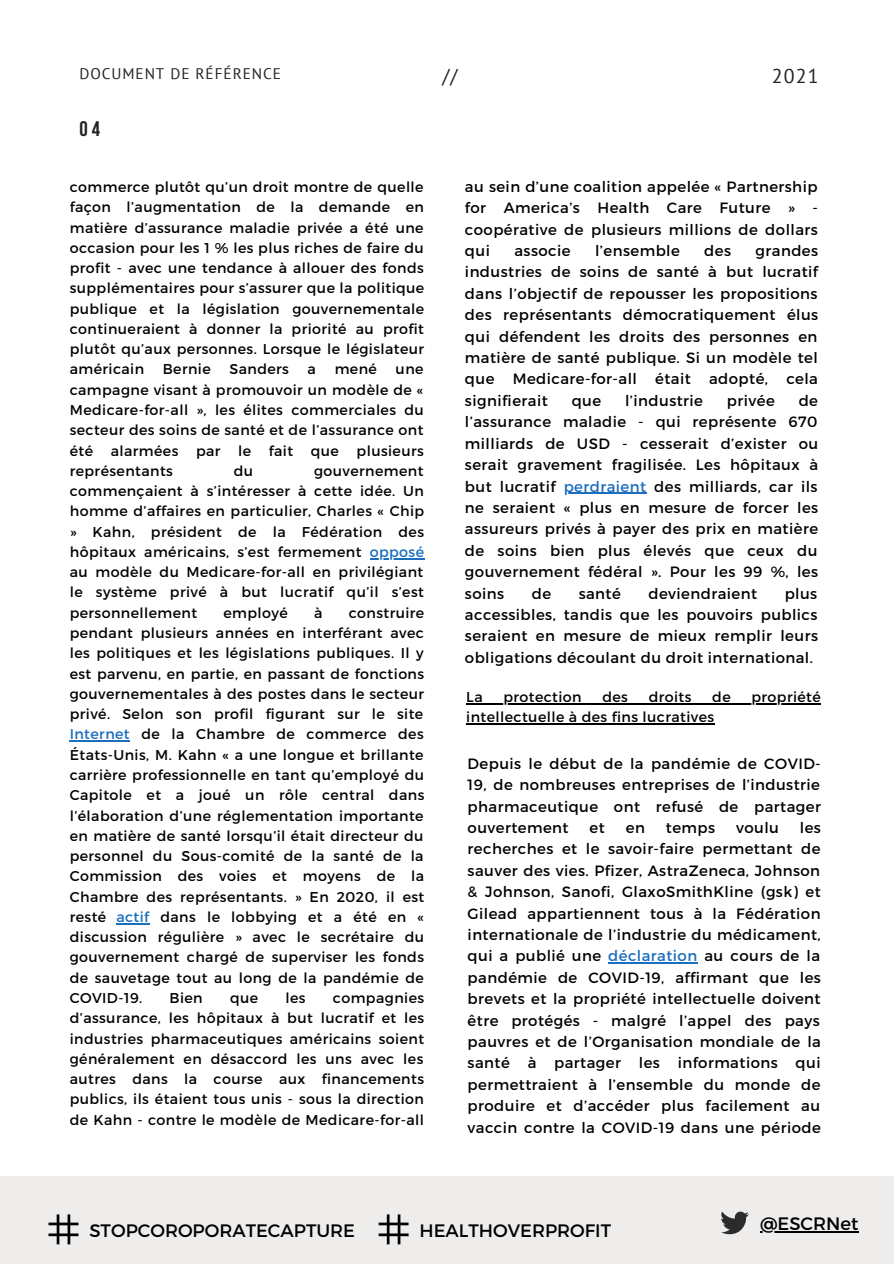
<style>
.page{position:relative;width:894px;height:1264px;background:#fff}
.page>*{position:absolute;margin:0;border:0;box-sizing:border-box;transform-origin:0 0}
.t1{font:700 21px "Bebas Neue";color:#222}
.t2{font:19.8px "PT Sans";color:#222}
.t3{font:18px "Montserrat";color:#000}
.t4{font:15.3px "PT Sans";letter-spacing:.06em;color:#222}
.t5{font:14.85px/21.5px "Montserrat";letter-spacing:.03em;color:#000;text-align:justify}
.t6{font:14.25px/20.2px "Montserrat";letter-spacing:.03em;color:#000;text-align:justify}
.s1{color:#1a6dbf}
</style>
<div class="page">
<div style="left:0;top:1176px;width:893px;height:87px;background:#efedeb"></div>
<svg style="left:721px;top:1211px;width:27px;height:23px"></svg>
<hr style="left:759px;top:1231px;width:99px;height:1px;background:#000">
<hr style="left:563px;top:492px;width:83px;height:2px;background:#1a6dbf">
<hr style="left:369px;top:558px;width:55px;height:1px;background:#1a6dbf">
<hr style="left:70px;top:740px;width:60px;height:1px;background:#1a6dbf">
<hr style="left:116px;top:923px;width:33px;height:1px;background:#1a6dbf">
<hr style="left:466px;top:703px;width:355px;height:1px;background:#000">
<hr style="left:466px;top:723px;width:85px;height:1px;background:#000">
<hr style="left:551px;top:723px;width:163px;height:1px;background:#000">
<hr style="left:608px;top:962px;width:89px;height:1px;background:#1a6dbf">
<hr style="left:386px;top:1214px;width:3px;height:30px;background:#000">
<hr style="left:397px;top:1214px;width:3px;height:30px;background:#000">
<hr style="left:378px;top:1222px;width:30px;height:3px;background:#000">
<hr style="left:378px;top:1233px;width:30px;height:3px;background:#000">
<hr style="left:57px;top:1214px;width:2px;height:30px;background:#000">
<hr style="left:68px;top:1214px;width:2px;height:30px;background:#000">
<hr style="left:48px;top:1222px;width:30px;height:3px;background:#000">
<hr style="left:48px;top:1233px;width:30px;height:3px;background:#000">
<p class="t4" style="left:79px;top:63px;width:203px">DOCUMENT DE RÉFÉRENCE</p>
<p class="t2" style="left:442px;top:62px;width:17px">//</p>
<p class="t2" style="left:771px;top:62px;width:48px">2021</p>
<p class="t1" style="left:79px;top:120px;width:22px">04</p>
<p class="t6" style="left:70px;top:176px;width:356px">commerce plutôt qu’un droit montre de quelle façon l’augmentation de la demande en matière d’assurance maladie privée a été une occasion pour les 1 % les plus riches de faire du profit - avec une tendance à allouer des fonds supplémentaires pour s’assurer que la politique publique et la législation gouvernementale continueraient à donner la priorité au profit plutôt qu’aux personnes. Lorsque le législateur américain</p>
<p class="t6" style="left:163px;top:358px;width:49px">Bernie</p>
<p class="t6" style="left:229px;top:358px;width:61px">Sanders</p>
<p class="t6" style="left:307px;top:358px;width:10px">a</p>
<p class="t6" style="left:334px;top:358px;width:44px">mené</p>
<p class="t6" style="left:70px;top:358px;width:355px;text-indent:326px">une campagne visant à promouvoir un modèle de « Medicare-for-all », les élites commerciales du secteur des soins de santé et de l’assurance ont été alarmées par le fait que plusieurs représentants</p>
<p class="t6" style="left:234px;top:460px;width:21px">du</p>
<p class="t6" style="left:70px;top:460px;width:356px;text-indent:244px">gouvernement commençaient à s’intéresser à cette idée. Un homme d’affaires en particulier, Charles « Chip » Kahn, président de la Fédération des hôpitaux américains, s’est fermement <span class="s1">opposé </span>au modèle du Medicare-for-all en privilégiant le système privé à but lucratif qu’il s’est personnellement</p>
<p class="t6" style="left:223px;top:602px;width:66px">employé</p>
<p class="t6" style="left:314px;top:602px;width:10px">à</p>
<p class="t6" style="left:70px;top:602px;width:356px;text-indent:279px">construire pendant plusieurs années en interférant avec les politiques et les législations publiques. Il y est parvenu, en partie, en passant de fonctions gouvernementales à des postes dans le secteur privé. Selon son profil figurant sur le site <span class="s1">Internet</span> de la Chambre de commerce des États-Unis, M. Kahn « a une longue et brillante carrière professionnelle en tant qu’employé du Capitole et a joué un rôle central dans l’élaboration d’une réglementation importante en matière de santé lorsqu’il était directeur du personnel du Sous-comité de la santé de la Commission des voies et moyens de la Chambre des représentants. » En 2020, il est resté <span class="s1">actif</span> dans le lobbying et a été en « discussion régulière » avec le secrétaire du gouvernement chargé de superviser les fonds de sauvetage tout au long de la pandémie de COVID-19.</p>
<p class="t6" style="left:70px;top:987px;width:356px;text-indent:263px">compagnies d’assurance, les hôpitaux à but lucratif et les industries pharmaceutiques américains soient généralement en désaccord les uns avec les autres dans la course aux financements publics, ils étaient tous unis - sous la direction de Kahn - contre le modèle de Medicare-for-all</p>
<p class="t6" style="left:169px;top:987px;width:35px">Bien</p>
<p class="t6" style="left:230px;top:987px;width:30px">que</p>
<p class="t6" style="left:285px;top:987px;width:22px">les</p>
<p class="t5" style="left:465px;top:175px;width:354px">au sein d’une coalition appelée « Partnership for America’s Health Care Future » - coopérative de plusieurs millions de dollars qui</p>
<p class="t5" style="left:514px;top:239px;width:58px">associe</p>
<p class="t5" style="left:595px;top:239px;width:86px">l’ensemble</p>
<p class="t5" style="left:704px;top:239px;width:28px">des</p>
<p class="t5" style="left:465px;top:239px;width:355px;text-indent:290px">grandes industries de soins de santé à but lucratif dans l’objectif de repousser les propositions des représentants démocratiquement élus qui défendent les droits des personnes en matière de santé publique. Si un modèle tel que Medicare-for-all était adopté, cela signifierait</p>
<p class="t5" style="left:571px;top:389px;width:31px">que</p>
<p class="t5" style="left:625px;top:389px;width:79px">l’industrie</p>
<p class="t5" style="left:726px;top:389px;width:49px">privée</p>
<p class="t5" style="left:465px;top:389px;width:355px;text-indent:333px">de l’assurance maladie - qui représente 670 milliards de USD - cesserait d’exister ou serait gravement fragilisée. Les hôpitaux à but lucratif <span class="s1">perdraient</span> des milliards, car ils ne seraient « plus en mesure de forcer les assureurs privés à payer des prix en matière de soins bien plus élevés que ceux du gouvernement fédéral ». Pour les 99 %, les soins</p>
<p class="t5" style="left:531px;top:581px;width:21px">de</p>
<p class="t5" style="left:578px;top:581px;width:44px">santé</p>
<p class="t5" style="left:648px;top:581px;width:110px">deviendraient</p>
<p class="t5" style="left:465px;top:581px;width:354px;text-indent:319px">plus accessibles, tandis que les pouvoirs publics seraient en mesure de mieux remplir leurs obligations découlant du droit international.</p>
<p class="t6" style="left:466px;top:686px;width:18px">La</p>
<p class="t6" style="left:503px;top:686px;width:80px">protection</p>
<p class="t6" style="left:602px;top:686px;width:27px">des</p>
<p class="t6" style="left:648px;top:686px;width:44px">droits</p>
<p class="t6" style="left:712px;top:686px;width:20px">de</p>
<p class="t6" style="left:751px;top:686px;width:71px">propriété</p>
<p class="t6" style="left:466px;top:706px;width:249px">intellectuelle à des fins lucratives</p>
<p class="t5" style="left:467px;top:752px;width:354px">Depuis le début de la pandémie de COVID-19, de nombreuses entreprises de l’industrie pharmaceutique ont refusé de partager ouvertement</p>
<p class="t5" style="left:467px;top:816px;width:354px;text-indent:332px">les recherches et le savoir-faire permettant de sauver des vies. Pfizer, AstraZeneca, Johnson &amp; Johnson, Sanofi, GlaxoSmithKline (gsk) et Gilead appartiennent tous à la Fédération internationale de l’industrie du médicament, qui a publié une <span class="s1">déclaration</span> au cours de la pandémie de COVID-19, affirmant que les brevets et la propriété intellectuelle doivent être protégés - malgré l’appel des pays pauvres et de l’Organisation mondiale de la santé à partager les informations qui permettraient à l’ensemble du monde de produire et d’accéder plus facilement au vaccin contre la COVID-19 dans une période</p>
<p class="t5" style="left:589px;top:816px;width:17px">et</p>
<p class="t5" style="left:625px;top:816px;width:21px">en</p>
<p class="t5" style="left:665px;top:816px;width:51px">temps</p>
<p class="t5" style="left:736px;top:816px;width:44px">voulu</p>
<p class="t3" style="left:89px;top:1218px;width:267px">STOPCOROPORATECAPTURE</p>
<p class="t3" style="left:419px;top:1218px;width:193px">HEALTHOVERPROFIT</p>
<p class="t3" style="left:759px;top:1212px;width:100px">@ESCRNet</p>
</div>
